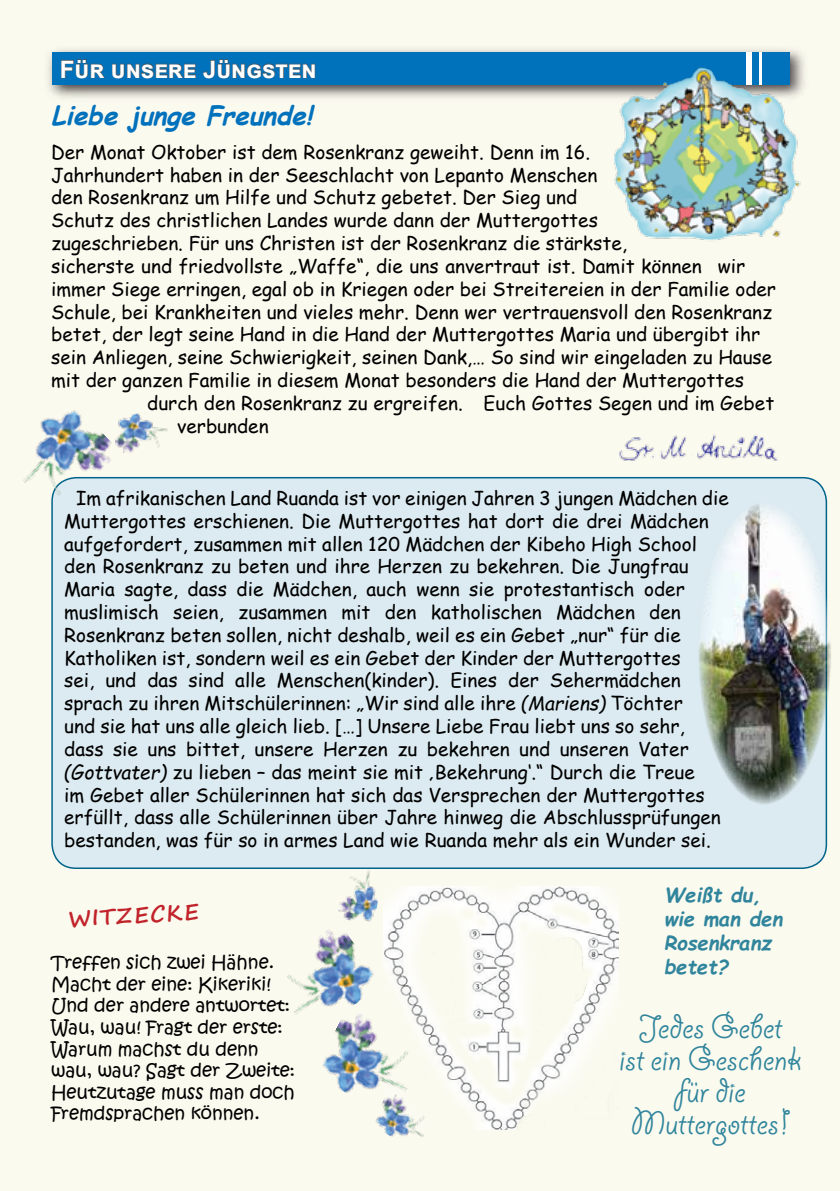
<style>
.page{position:relative;width:840px;height:1191px;background:#fff}
.page>*{position:absolute;margin:0;border:0;box-sizing:border-box;transform-origin:0 0}
.t1{font:38px/32px "Giddyup Std";color:#30859c;text-align:center}
.t2{font:italic 700 26px "Comic Sans MS";color:#0071bc}
.t3{font:700 24px "Arial";color:#fff}
.t4{font:700 22px "Segoe Print";color:#c1232a}
.t5{font:italic 700 20px/24px "Comic Sans MS";color:#30859c}
.t6{font:19px/22.8px "Comic Sans MS";color:#000}
.t7{font:18px/21.6px "Kristen ITC";color:#000}
.s1{font-style:italic}
</style>
<div class="page">
<div style="left:0;top:0;width:839px;height:1191px;background:#fbfaef"></div>
<img style="left:48px;top:49px;width:757px;height:49px">
<div style="left:52px;top:52px;width:737px;height:33px;background:#0072bc"></div>
<div style="left:746px;top:52px;width:5px;height:33px;background:#fff"></div>
<hr style="left:758px;top:52px;width:3px;height:33px;background:#fff">
<svg style="left:61px;top:59px;width:44px;height:20px"></svg>
<svg style="left:112px;top:63px;width:84px;height:16px"></svg>
<svg style="left:203px;top:59px;width:112px;height:20px"></svg>
<div style="left:52px;top:478px;width:773px;height:390px;background:#dcebf1;border-radius:24px"></div>
<img style="left:619px;top:434px;width:159px;height:27px">
<img style="left:698px;top:503px;width:133px;height:310px">
<img style="left:383px;top:886px;width:235px;height:244px">
<img style="left:607px;top:64px;width:198px;height:176px">
<img style="left:23px;top:410px;width:98px;height:105px">
<img style="left:115px;top:413px;width:53px;height:41px">
<img style="left:322px;top:1007px;width:106px;height:86px">
<img style="left:370px;top:1090px;width:64px;height:47px">
<img style="left:287px;top:930px;width:96px;height:107px">
<img style="left:336px;top:867px;width:45px;height:55px">
<p class="t3" style="left:60px;top:52px;width:258px">Für unsere Jüngsten</p>
<h2 class="t2" style="left:51px;top:96px;width:270px">Liebe junge Freunde!</h2>
<p class="t6" style="left:51px;top:140px;width:540px">Der Monat Oktober ist dem Rosenkranz geweiht. Denn im 16.</p>
<p class="t6" style="left:51px;top:163px;width:547px">Jahrhundert haben in der Seeschlacht von Lepanto Menschen</p>
<p class="t6" style="left:51px;top:185px;width:527px">den Rosenkranz um Hilfe und Schutz gebetet. Der Sieg und</p>
<p class="t6" style="left:51px;top:208px;width:548px">Schutz des christlichen Landes wurde dann der Muttergottes</p>
<p class="t6" style="left:51px;top:231px;width:577px">zugeschrieben. Für uns Christen ist der Rosenkranz die stärkste,</p>
<p class="t6" style="left:51px;top:254px;width:695px">sicherste und friedvollste „Waffe“, die uns anvertraut ist. Damit können wir</p>
<p class="t6" style="left:51px;top:277px;width:726px">immer Siege erringen, egal ob in Kriegen oder bei Streitereien in der Familie oder</p>
<p class="t6" style="left:51px;top:299px;width:722px">Schule, bei Krankheiten und vieles mehr. Denn wer vertrauensvoll den Rosenkranz</p>
<p class="t6" style="left:51px;top:322px;width:710px">betet, der legt seine Hand in die Hand der Muttergottes Maria und übergibt ihr</p>
<p class="t6" style="left:51px;top:345px;width:722px">sein Anliegen, seine Schwierigkeit, seinen Dank,… So sind wir eingeladen zu Hause</p>
<p class="t6" style="left:51px;top:368px;width:694px">mit der ganzen Familie in diesem Monat besonders die Hand der Muttergottes</p>
<p class="t6" style="left:147px;top:391px;width:628px">durch den Rosenkranz zu ergreifen. Euch Gottes Segen und im Gebet</p>
<p class="t6" style="left:177px;top:413px;width:93px">verbunden</p>
<p class="t6" style="left:64px;top:486px;width:665px;text-indent:12px">Im afrikanischen Land Ruanda ist vor einigen Jahren 3 jungen Mädchen die Muttergottes erschienen. Die Muttergottes hat dort die drei Mädchen aufgefordert, zusammen mit allen 120 Mädchen der Kibeho High School den Rosenkranz zu beten und ihre Herzen zu bekehren. Die Jungfrau Maria sagte, dass die Mädchen, auch wenn sie protestantisch oder muslimisch seien, zusammen mit den katholischen Mädchen den Rosenkranz beten sollen, nicht deshalb, weil es ein Gebet „nur“ für die Katholiken ist, sondern weil es ein Gebet der Kinder der Muttergottes<br>sei, und das sind alle Menschen(kinder). Eines der Sehermädchen sprach zu ihren Mitschülerinnen: „Wir sind alle ihre <span class="s1">(Mariens)</span> Töchter<br>und sie hat uns alle gleich lieb. […] Unsere Liebe Frau liebt uns so sehr, dass sie uns bittet, unsere Herzen zu bekehren und unseren Vater <span class="s1">(Gottvater)</span> zu lieben – das meint sie mit ‚Bekehrung‘.“ Durch die Treue<br>im Gebet aller Schülerinnen hat sich das Versprechen der Muttergottes erfüllt, dass alle Schülerinnen über Jahre hinweg die Abschlussprüfungen bestanden, was für so in armes Land wie Ruanda mehr als ein Wunder sei.</p>
<p class="t5" style="left:663px;top:882px;width:120px">Weißt du, wie man den<br>Rosenkranz</p>
<p class="t7" style="left:51px;top:952px;width:224px">Treffen sich zwei Hähne.</p>
<p class="t5" style="left:663px;top:954px;width:66px">betet?</p>
<p class="t7" style="left:51px;top:973px;width:245px">Macht der eine: Kikeriki!<br>Und der andere antwortet:<br>Wau, wau! Fragt der erste:<br>Warum machst du denn wau, wau? Sagt der Zweite:<br>Heutzutage muss man doch<br>Fremdsprachen können.</p>
<p class="t4" style="left:67px;top:898px;width:132px;rotate:-3deg">WITZECKE</p>
<h1 class="t1" style="left:619px;top:1012px;width:184px">Jedes Gebet<br>ist ein Geschenk für die<br>Muttergottes!</h1>
</div>
